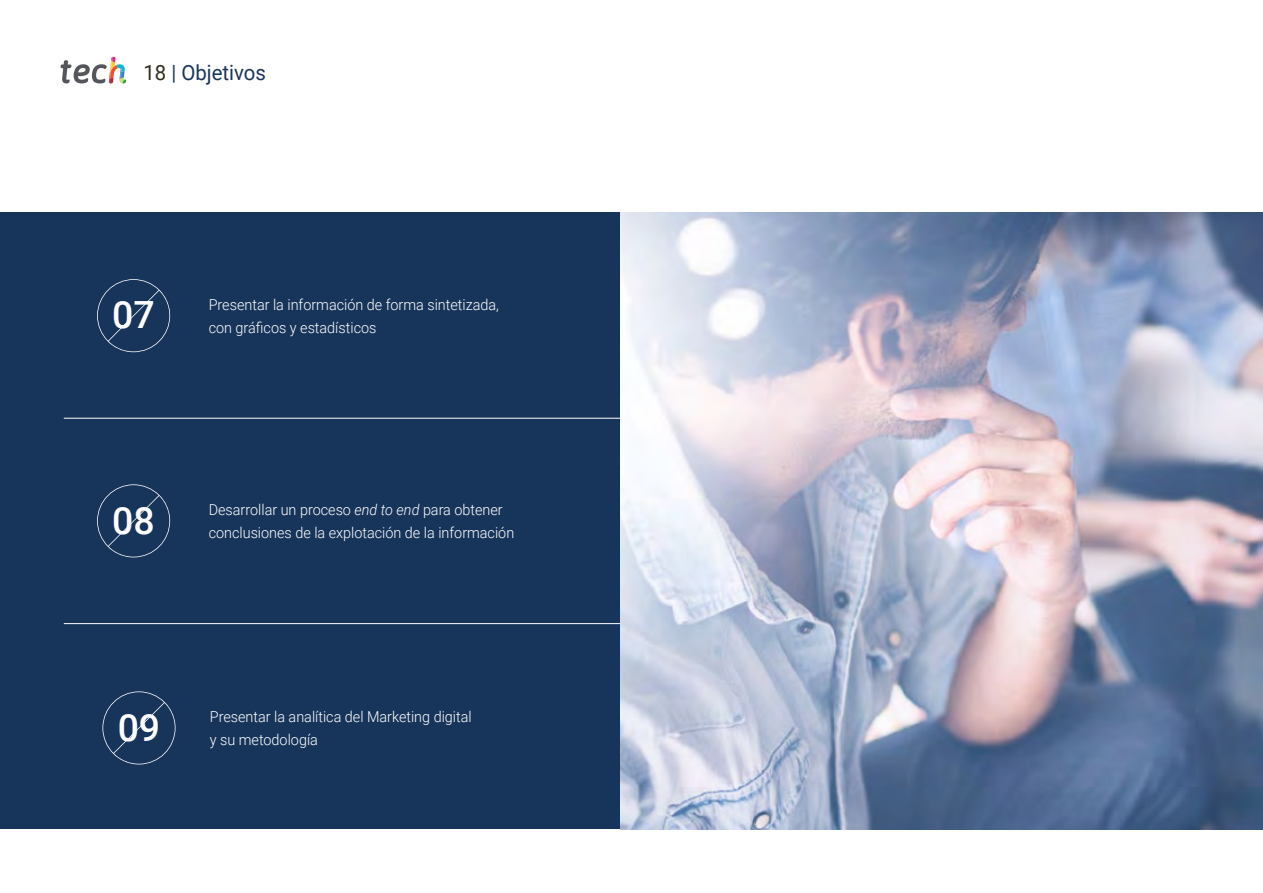
<style>
.page{position:relative;width:1263px;height:893px;background:#fff}
.page>*{position:absolute;margin:0;border:0;box-sizing:border-box;transform-origin:0 0}
.t1{font:500 37.5px "Roboto";color:#fff}
.t2{font:21px "Roboto";color:#1a355c}
.t3{font:300 15px/22.5px "Roboto";color:#fff;scale:.96 1}
.s1{color:#312e20}
.s2{font-style:italic}
</style>
<div class="page">
<div style="left:0;top:213px;width:621px;height:616px;background:#17355b"></div>
<svg style="left:97px;top:279px;width:73px;height:73px"></svg>
<svg style="left:97px;top:484px;width:73px;height:73px"></svg>
<svg style="left:102px;top:691px;width:73px;height:73px"></svg>
<hr style="left:64px;top:418px;width:1199px;height:1px;background:#fff">
<hr style="left:64px;top:623px;width:1199px;height:1px;background:#fff">
<svg style="left:61px;top:57px;width:65px;height:27px"></svg>
<img style="left:621px;top:213px;width:642px;height:616px">
<h2 class="t2" style="left:144px;top:57px;width:124px"><span class="s1">18</span> | Objetivos</h2>
<h1 class="t1" style="left:112px;top:289px;width:44px">07</h1>
<p class="t3" style="left:209px;top:293px;width:304px">Presentar la información de forma sintetizada,</p>
<p class="t3" style="left:209px;top:315px;width:176px">con gráficos y estadísticos</p>
<h1 class="t1" style="left:112px;top:494px;width:44px">08</h1>
<p class="t3" style="left:209px;top:498px;width:320px">Desarrollar un proceso <span class="s2">end to end</span> para obtener conclusiones de la explotación de la información</p>
<h1 class="t1" style="left:118px;top:701px;width:44px">09</h1>
<p class="t3" style="left:210px;top:705px;width:274px">Presentar la analítica del Marketing digital</p>
<p class="t3" style="left:210px;top:728px;width:114px">y su metodología</p>
</div>
